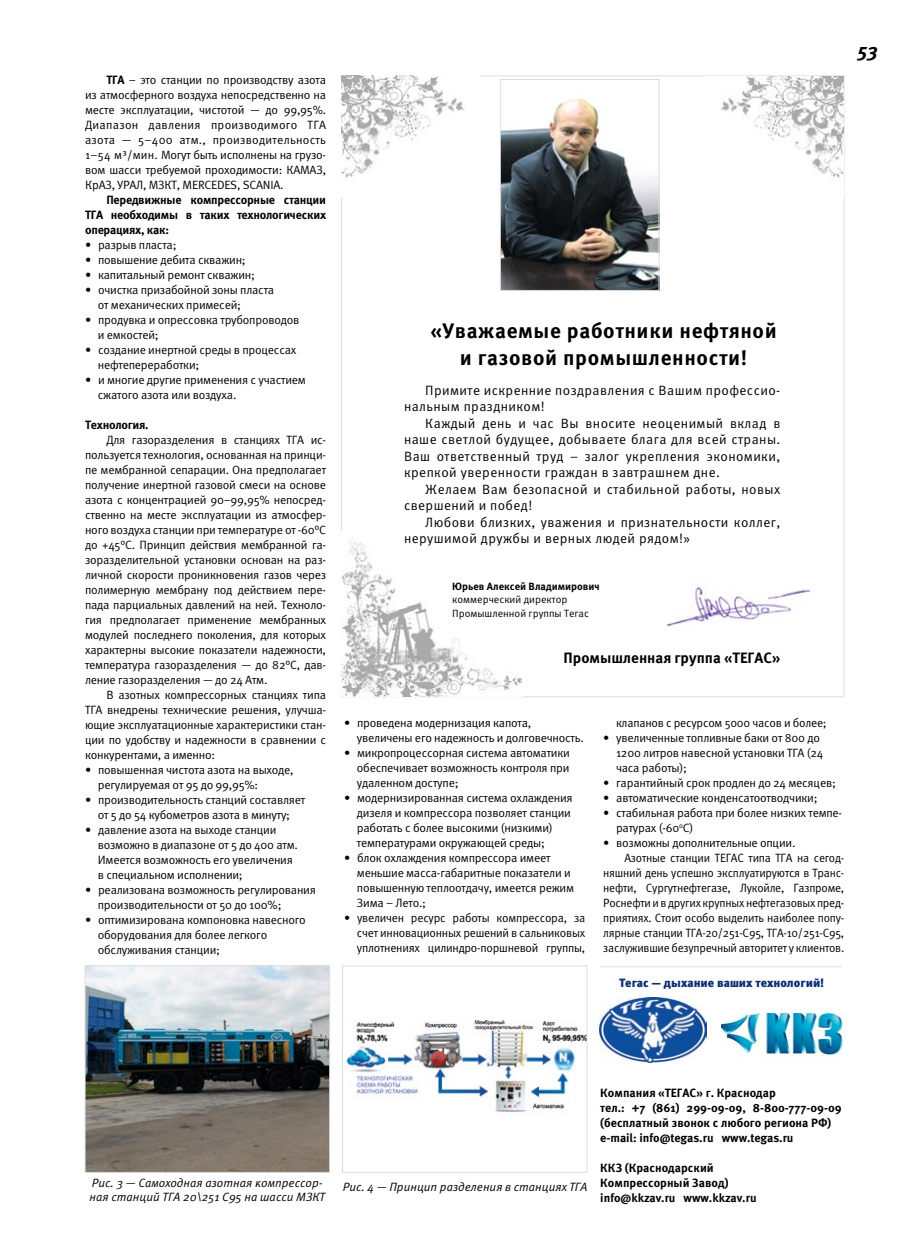
<style>
.page{position:relative;width:906px;height:1246px;background:#fff}
.page>*{position:absolute;margin:0;border:0;box-sizing:border-box;transform-origin:0 0}
.t1{font:700 21px/27px "Meta Pro";letter-spacing:.03em;color:#000;text-align:center}
.t2{font:italic 700 19.5px "Meta Pro";color:#000}
.t3{font:700 15px "Meta Pro";color:#000}
.t4{font:13.5px/16.5px "Meta Pro";letter-spacing:.03em;color:#000}
.t5{font:12px/15px "Meta Pro";letter-spacing:-.02em;color:#000}
.t6{font:12px "Meta Pro";letter-spacing:-.02em;color:#000;scale:.96 1}
.t7{font:700 12px/15px "Meta Pro";color:#000}
.t8{font:italic 12px/13.5px "Meta Pro";color:#000}
.t9{font:900 12px "Meta Pro";color:#0c2e73}
.t10{font:700 12px "Meta Pro";letter-spacing:-.02em;color:#000}
.t11{font:10.5px/13.5px "Meta Pro";color:#000}
.t12{font:700 10.5px "Meta Pro";color:#000}
.s1{font-weight:700}
</style>
<div class="page">
<img style="left:720px;top:76px;width:123px;height:102px">
<img style="left:342px;top:538px;width:179px;height:158px">
<hr style="left:600px;top:966px;width:241px;height:1px;background:#dfdfdf">
<img style="left:342px;top:76px;width:123px;height:102px">
<img style="left:502px;top:98px;width:155px;height:191px">
<div style="left:500px;top:79px;width:159px;height:212px;border:1px solid #dfdfdf"></div>
<img style="left:722px;top:1013px;width:123px;height:45px">
<img style="left:667px;top:586px;width:144px;height:41px">
<img style="left:87px;top:967px;width:241px;height:204px">
<div style="left:85px;top:965px;width:245px;height:208px;border:1px solid #dfdfdf"></div>
<img style="left:346px;top:1021px;width:239px;height:91px">
<div style="left:342px;top:965px;width:245px;height:208px;border:1px solid #dfdfdf"></div>
<img style="left:600px;top:997px;width:106px;height:65px">
<p class="t5" style="left:85px;top:73px;width:243px;text-align:justify;text-indent:21px"><span class="s1">ТГА</span> – это станции по производству азота из атмосферного воздуха непосредственно на месте эксплуатации, чистотой — до 99,95%.<br>Диапазон давления производимого ТГА азота — 5–400 атм., производительность 1–54 м³/мин. Могут быть исполнены на грузо&shy;вом шасси требуемой проходимости: КАМАЗ, КрАЗ, УРАЛ, МЗКТ, MERCEDES, SCANIA.</p>
<p class="t7" style="left:85px;top:193px;width:243px;text-align:justify;text-indent:21px">Передвижные компрессорные станции ТГА необходимы в таких технологических операциях, как:</p>
<p class="t5" style="left:85px;top:238px;width:93px">• разрыв пласта;</p>
<p class="t5" style="left:85px;top:253px;width:162px">• повышение дебита скважин;</p>
<p class="t5" style="left:85px;top:268px;width:171px">• капитальный ремонт скважин;</p>
<p class="t5" style="left:98px;top:283px;width:178px;text-indent:-13px">• очистка призабойной зоны пласта от механических примесей;</p>
<p class="t5" style="left:98px;top:313px;width:203px;text-indent:-13px">• продувка и опрессовка трубопроводов и емкостей;</p>
<p class="t5" style="left:98px;top:343px;width:200px;text-indent:-13px">• создание инертной среды в процессах нефтепереработки;</p>
<p class="t5" style="left:98px;top:373px;width:209px;text-indent:-13px">• и многие другие применения с участием сжатого азота или воздуха.</p>
<p class="t10" style="left:85px;top:417px;width:65px">Технология.</p>
<p class="t5" style="left:85px;top:433px;width:243px;text-align:justify;text-indent:21px">Для газоразделения в станциях ТГА ис&shy;пользуется технология, основанная на принци&shy;пе мембранной сепарации. Она предполагает получение инертной газовой смеси на основе азота с концентрацией 90–99,95% непосред&shy;ственно на месте эксплуатации из атмосфер&shy;ного воздуха станции при температуре от -60°С до +45°С. Принцип действия мембранной га&shy;зоразделительной установки основан на раз&shy;личной скорости проникновения газов через полимерную мембрану под действием пере&shy;пада парциальных давлений на ней. Техноло&shy;гия предполагает применение мембранных модулей последнего поколения, для которых характерны высокие показатели надежности, температура газоразделения — до 82°С, дав&shy;ление газоразделения — до 24 Атм.</p>
<p class="t5" style="left:85px;top:688px;width:243px;text-align:justify;text-indent:21px">В азотных компрессорных станциях типа ТГА внедрены технические решения, улучша&shy;ющие эксплуатационные характеристики стан&shy;ции по удобству и надежности в сравнении с конкурентами, а именно:</p>
<p class="t5" style="left:98px;top:763px;width:197px;text-indent:-13px">• повышенная чистота азота на выходе, регулируемая от 95 до 99,95%:</p>
<p class="t5" style="left:85px;top:793px;width:222px;text-align:center">• производительность станций составляет от 5 до 54 кубометров азота в минуту;</p>
<p class="t5" style="left:98px;top:823px;width:202px;text-indent:-13px">• давление азота на выходе станции возможно в диапазоне от 5 до 400 атм.<br>Имеется возможность его увеличения в специальном исполнении;</p>
<p class="t5" style="left:98px;top:883px;width:220px;text-indent:-13px">• реализована возможность регулирования производительности от 50 до 100%;</p>
<p class="t5" style="left:98px;top:913px;width:209px;text-indent:-13px">• оптимизирована компоновка навесного оборудования для более легкого обслуживания станции;</p>
<h2 class="t2" style="left:858px;top:38px;width:21px">53</h2>
<h1 class="t1" style="left:430px;top:318px;width:348px">«Уважаемые работники нефтяной и газовой промышленности!</h1>
<p class="t4" style="left:404px;top:382px;width:378px;text-indent:21px">Примите искренние поздравления с Вашим профессио&shy;нальным праздником!</p>
<p class="t4" style="left:404px;top:415px;width:378px;text-align:justify;text-indent:21px">Каждый день и час Вы вносите неоценимый вклад в наше светлой будущее, добываете блага для всей страны.<br>Ваш ответственный труд – залог укрепления экономики, крепкой уверенности граждан в завтрашнем дне.</p>
<p class="t4" style="left:404px;top:481px;width:378px;text-indent:21px">Желаем Вам безопасной и стабильной работы, новых свершений и побед!</p>
<p class="t4" style="left:404px;top:514px;width:378px;text-indent:21px">Любови близких, уважения и признательности коллег, нерушимой дружбы и верных людей рядом!»</p>
<p class="t12" style="left:452px;top:579px;width:149px">Юрьев Алексей Владимирович</p>
<p class="t11" style="left:452px;top:593px;width:138px">коммерческий директор<br>Промышленной группы Тегас</p>
<p class="t3" style="left:563px;top:649px;width:218px">Промышленная группа «ТЕГАС»</p>
<p class="t5" style="left:357px;top:716px;width:228px;text-indent:-13px">• проведена модернизация капота, увеличены его надежность и долговечность.</p>
<p class="t5" style="left:357px;top:746px;width:214px;text-align:justify;text-indent:-13px">• микропроцессорная система автоматики обеспечивает возможность контроля при удаленном доступе;</p>
<p class="t5" style="left:357px;top:791px;width:217px;text-indent:-13px">• модернизированная система охлаждения дизеля и компрессора позволяет станции работать с более высокими (низкими) температурами окружающей среды;</p>
<p class="t5" style="left:357px;top:851px;width:219px;text-indent:-13px">• блок охлаждения компрессора имеет меньшие масса-габаритные показатели и повышенную теплоотдачу, имеется режим<br>Зима – Лето.;</p>
<p class="t5" style="left:357px;top:911px;width:230px;text-align:justify;text-indent:-13px">• увеличен ресурс работы компрессора, за счет инновационных решений в сальниковых уплотнениях цилиндро-поршневой группы,</p>
<p class="t5" style="left:616px;top:716px;width:212px">клапанов с ресурсом 5000 часов и более;</p>
<p class="t5" style="left:616px;top:731px;width:209px;text-indent:-13px">• увеличенные топливные баки от 800 до<br>1200 литров навесной установки ТГА (24 часа работы);</p>
<p class="t5" style="left:603px;top:776px;width:234px">• гарантийный срок продлен до 24 месяцев;</p>
<p class="t5" style="left:603px;top:791px;width:216px">• автоматические конденсатоотводчики;</p>
<p class="t5" style="left:616px;top:806px;width:228px;text-indent:-13px">• стабильная работа при более низких темпе&shy;ратурах (-60<sup>о</sup>С)</p>
<p class="t5" style="left:603px;top:836px;width:194px">• возможны дополнительные опции.</p>
<p class="t6" style="left:624px;top:851px;width:230px">Азотные станции ТЕГАС типа ТГА на сегод-</p>
<p class="t6" style="left:603px;top:866px;width:253px">няшний день успешно эксплуатируются в Транс-</p>
<p class="t6" style="left:603px;top:881px;width:253px">нефти, Сургутнефтегазе, Лукойле, Газпроме,</p>
<p class="t6" style="left:603px;top:896px;width:253px">Роснефти и в других крупных нефтегазовых пред-</p>
<p class="t6" style="left:603px;top:911px;width:253px">приятиях. Стоит особо выделить наиболее попу-</p>
<p class="t6" style="left:603px;top:926px;width:253px">лярные станции ТГА-20/251-C95, ТГА-10/251-C95,</p>
<p class="t6" style="left:603px;top:941px;width:253px">заслужившие безупречный авторитет у клиентов.</p>
<p class="t9" style="left:619px;top:975px;width:207px">Тегас — дыхание ваших технологий!</p>
<p class="t8" style="left:89px;top:1176px;width:237px">Рис. 3 — Самоходная азотная компрессор&shy;ная станций ТГА 20\251 С95 на шасси МЗКТ</p>
<p class="t8" style="left:343px;top:1181px;width:246px">Рис. 4 — Принцип разделения в станциях ТГА</p>
<p class="t7" style="left:600px;top:1085px;width:243px">Компания «ТЕГАС» г. Краснодар<br>тел.: +7 (861) 299-09-09, 8-800-777-09-09 (бесплатный звонок с любого региона РФ) e-mail: info@tegas.ru www.tegas.ru</p>
<p class="t7" style="left:600px;top:1160px;width:158px">ККЗ (Краснодарский<br>Компрессорный Завод) info@kkzav.ru www.kkzav.ru</p>
</div>
